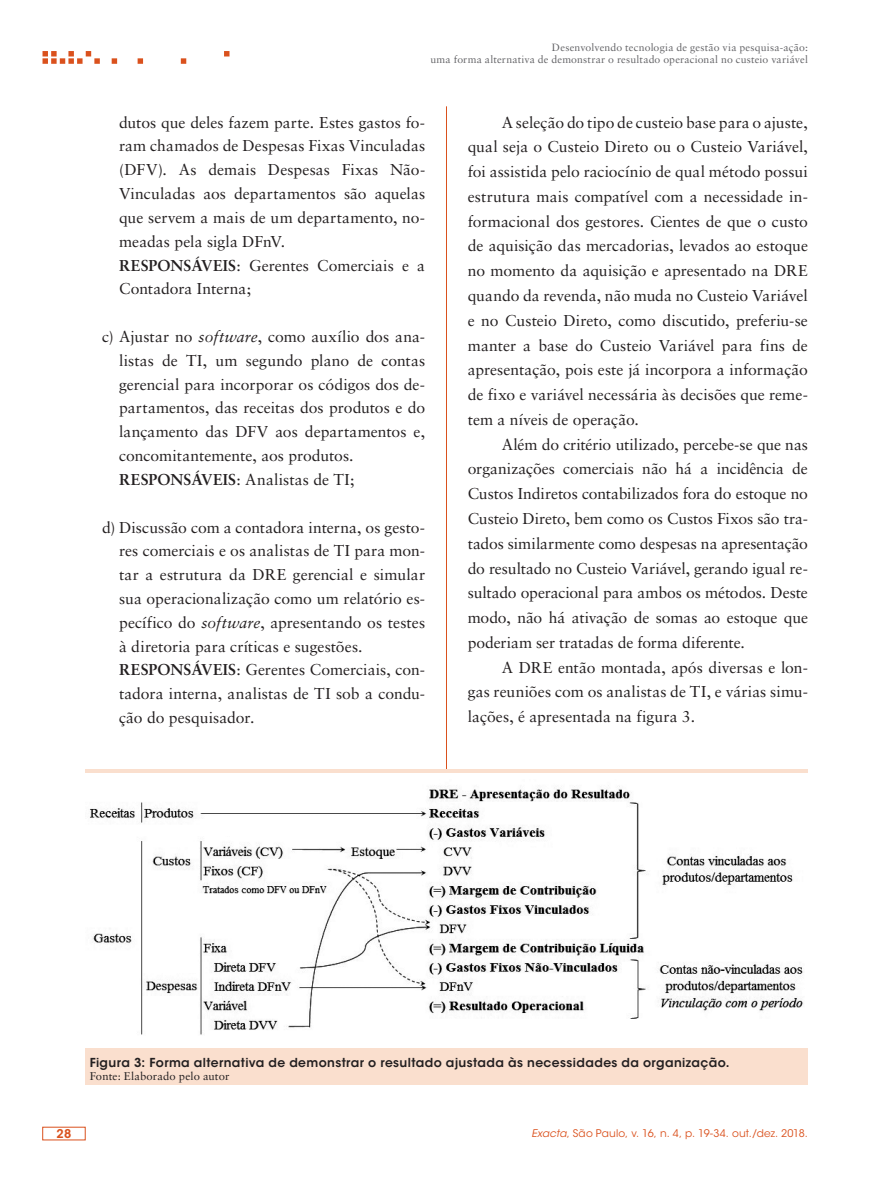
<style>
.page{position:relative;width:893px;height:1191px;background:#fff}
.page>*{position:absolute;margin:0;border:0;box-sizing:border-box;transform-origin:0 0}
.ex_Normal{font:15.75px/24.8px "Sabon LT Std";color:#231f20;text-align:justify}
.ex_Normal_-_bolinha{font:15.75px/23.9px "Sabon LT Std";letter-spacing:.005em;color:#231f20;text-align:justify}
.ex_Tabela_-_titulo{font:600 12.3px "ITC Avant Garde Std";letter-spacing:.03em;color:#231f20}
.t1{font:600 12px "ITC Avant Garde Std";color:#da511d}
.ex_Tabela_-_nota{font:11.25px "Sabon LT Std";letter-spacing:.01em;color:#231f20}
.t2{font:10.5px/12.6px "Sabon LT Std";letter-spacing:.015em;color:#636366;text-align:right}
.t3{font:10.5px "ITC Avant Garde Std";letter-spacing:.02em;color:#da511d}
.s1{font-weight:700}
.s2{font-style:italic}
</style>
<div class="page">
<hr style="left:446px;top:106px;width:1px;height:978px;background:#da511d">
<svg style="left:43px;top:51px;width:186px;height:13px"></svg>
<div style="left:85px;top:769px;width:723px;height:315px;background:#fadfce"></div>
<div style="left:85px;top:773px;width:723px;height:274px;background:#fff"></div>
<img style="left:89px;top:786px;width:714px;height:249px">
<p class="t2" style="left:430px;top:41px;width:379px">Desenvolvendo tecnologia de gestão via pesquisa-ação:<br>uma forma alternativa de demonstrar o resultado operacional no custeio variável</p>
<p class="ex_Normal_-_bolinha" style="left:119px;top:110px;width:308px">dutos que deles fazem parte. Estes gastos fo&shy;ram chamados de Despesas Fixas Vinculadas (DFV). As demais Despesas Fixas Não-Vinculadas aos departamentos são aquelas que servem a mais de um departamento, no&shy;meadas pela sigla DFnV.</p>
<p class="ex_Normal_-_bolinha" style="left:119px;top:253px;width:308px"><span class="s1">RESPONSÁVEIS</span>: Gerentes Comerciais e a<br>Contadora Interna;</p>
<p class="ex_Normal_-_bolinha" style="left:119px;top:324px;width:308px;text-indent:-17px">c) Ajustar no <span class="s2">software</span>, como auxílio dos ana&shy;listas de TI, um segundo plano de contas gerencial para incorporar os códigos dos de&shy;partamentos, das receitas dos produtos e do lançamento das DFV aos departamentos e, concomitantemente, aos produtos.</p>
<p class="ex_Normal_-_bolinha" style="left:119px;top:467px;width:237px"><span class="s1">RESPONSÁVEIS</span>: Analistas de TI;</p>
<p class="ex_Normal_-_bolinha" style="left:119px;top:515px;width:308px;text-indent:-17px">d) Discussão com a contadora interna, os gesto&shy;res comerciais e os analistas de TI para mon&shy;tar a estrutura da DRE gerencial e simular sua operacionalização como um relatório es&shy;pecífico do <span class="s2">software</span>, apresentando os testes à diretoria para críticas e sugestões.</p>
<p class="ex_Normal_-_bolinha" style="left:119px;top:658px;width:308px"><span class="s1">RESPONSÁVEIS</span>: Gerentes Comerciais, con&shy;tadora interna, analistas de TI sob a condu&shy;ção do pesquisador.</p>
<p class="ex_Normal" style="left:468px;top:110px;width:342px;text-indent:34px">A seleção do tipo de custeio base para o ajuste, qual seja o Custeio Direto ou o Custeio Variável, foi assistida pelo raciocínio de qual método possui estrutura mais compatível com a necessidade in&shy;formacional dos gestores. Cientes de que o custo de aquisição das mercadorias, levados ao estoque no momento da aquisição e apresentado na DRE quando da revenda, não muda no Custeio Variável e no Custeio Direto, como discutido, preferiu-se manter a base do Custeio Variável para fins de apresentação, pois este já incorpora a informação de fixo e variável necessária às decisões que reme&shy;tem a níveis de operação.</p>
<p class="ex_Normal" style="left:468px;top:431px;width:342px;text-indent:34px">Além do critério utilizado, percebe-se que nas organizações comerciais não há a incidência de Custos Indiretos contabilizados fora do estoque no Custeio Direto, bem como os Custos Fixos são tra&shy;tados similarmente como despesas na apresentação do resultado no Custeio Variável, gerando igual re&shy;sultado operacional para ambos os métodos. Deste modo, não há ativação de somas ao estoque que poderiam ser tratadas de forma diferente.</p>
<p class="ex_Normal" style="left:468px;top:654px;width:342px;text-indent:34px">A DRE então montada, após diversas e lon&shy;gas reuniões com os analistas de TI, e várias simu&shy;lações, é apresentada na figura 3.</p>
<p class="ex_Tabela_-_titulo" style="left:90px;top:1054px;width:642px">Figura 3: Forma alternativa de demonstrar o resultado ajustada às necessidades da organização.</p>
<p class="ex_Tabela_-_nota" style="left:90px;top:1069px;width:141px">Fonte: Elaborado pelo autor</p>
<p class="t1" style="left:57px;top:1126px;width:16px">28</p>
<p class="t3" style="left:531px;top:1127px;width:278px"><span class="s2">Exacta</span>, São Paulo, v. 16, n. 4, p. 19-34. out./dez. 2018.</p>
</div>
